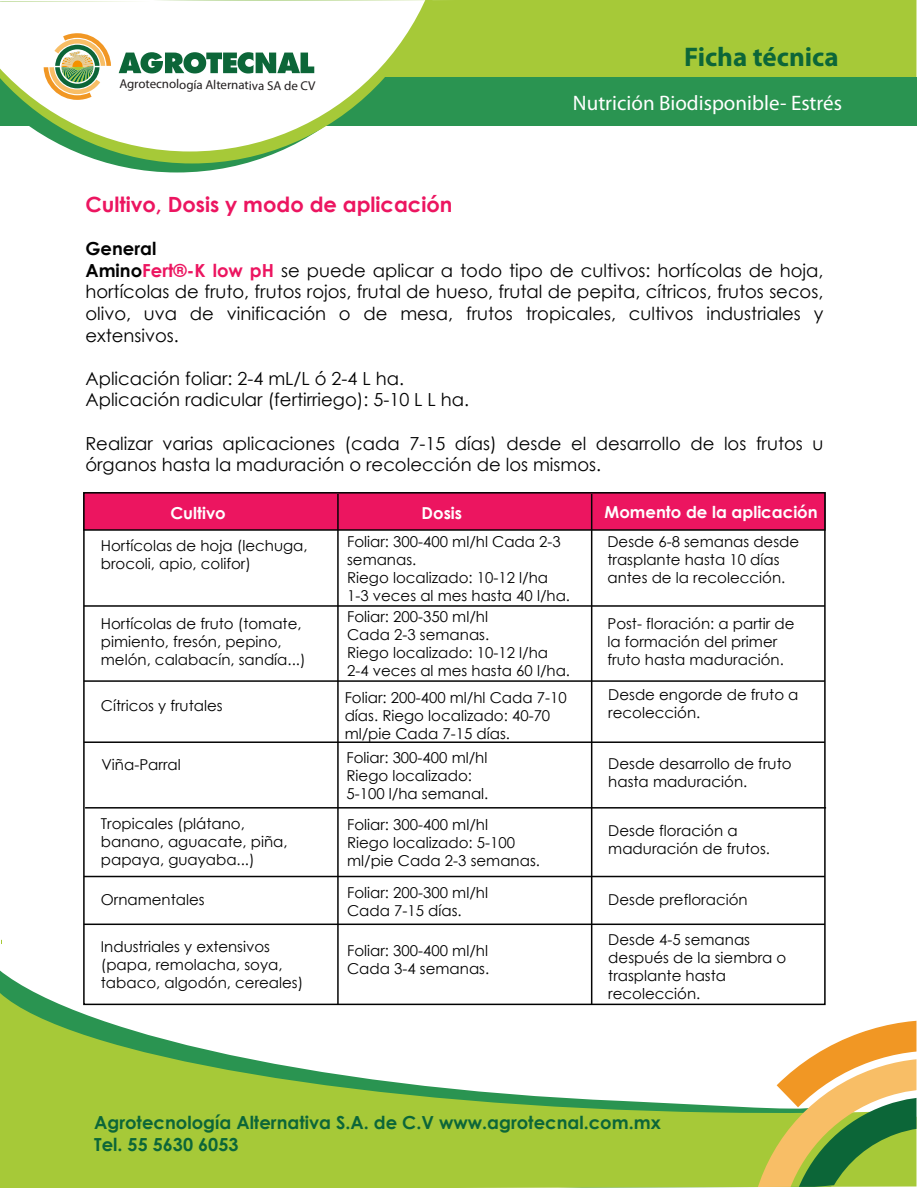
<style>
.page{position:relative;width:918px;height:1188px;background:#fff}
.page>*{position:absolute;margin:0;border:0;box-sizing:border-box;transform-origin:0 0}
.t1{font:700 27px "Myriad Pro";color:#0c6638}
.t2{font:700 21px "Century Gothic";color:#ec1560}
.t3{font:21px "Myriad Pro";color:#fff}
.t4{font:18px/21.6px "Century Gothic";color:#020202}
.t5{font:700 18px/21.6px "Century Gothic";color:#0c6638}
.t6{font:700 16.5px "Century Gothic";color:#fff}
.t7{font:15px/18px "Century Gothic";color:#020202}
.t8{font:12.9px "Myriad Pro";color:#231f20}
.s1{font-weight:700}
.s2{font-weight:700;color:#ec1560}
</style>
<div class="page">
<div style="left:451px;top:0;width:465px;height:78px;background:#a6c938"></div>
<div style="left:0;top:78px;width:916px;height:48px;background:#2a9451"></div>
<svg style="left:107px;top:163px;width:140px;height:9px"></svg>
<svg style="left:74px;top:0;width:377px;height:163px"></svg>
<svg style="left:0;top:0;width:449px;height:151px"></svg>
<svg style="left:44px;top:33px;width:67px;height:67px"></svg>
<svg style="left:119px;top:52px;width:195px;height:21px"></svg>
<svg style="left:0;top:993px;width:757px;height:195px;fill:#a6c938"></svg>
<svg style="left:757px;top:1005px;width:159px;height:182px"></svg>
<div style="left:83px;top:492px;width:743px;height:39px;background:#ec1560;border:2px solid #050505"></div>
<hr style="left:337px;top:494px;width:2px;height:510px;background:#050505">
<hr style="left:591px;top:494px;width:1px;height:510px;background:#050505">
<hr style="left:84px;top:605px;width:741px;height:2px;background:#050505">
<hr style="left:84px;top:680px;width:741px;height:2px;background:#050505">
<hr style="left:84px;top:741px;width:741px;height:2px;background:#050505">
<hr style="left:85px;top:807px;width:741px;height:2px;background:#050505">
<hr style="left:84px;top:876px;width:741px;height:1px;background:#050505">
<hr style="left:84px;top:924px;width:741px;height:1px;background:#050505">
<p class="t8" style="left:120px;top:75px;width:197px;rotate:1deg">Agrotecnología Alternativa SA de CV</p>
<h1 class="t1" style="left:684px;top:39px;width:156px">Ficha técnica</h1>
<h2 class="t3" style="left:573px;top:90px;width:271px">Nutrición Biodisponible- Estrés</h2>
<h2 class="t2" style="left:85px;top:191px;width:369px">Cultivo, Dosis y modo de aplicación</h2>
<p class="t4" style="left:85px;top:238px;width:740px"><span class="s1">General<br>Amino</span><span class="s2">Fert®-K low pH</span> se puede aplicar a todo tipo de cultivos: hortícolas de hoja, hortícolas de fruto, frutos rojos, frutal de hueso, frutal de pepita, cítricos, frutos secos, olivo, uva de vinificación o de mesa, frutos tropicales, cultivos industriales y extensivos.</p>
<p class="t4" style="left:85px;top:367px;width:385px">Aplicación foliar: 2-4 mL/L ó 2-4 L ha.<br>Aplicación radicular (fertirriego): 5-10 L L ha.</p>
<p class="t4" style="left:85px;top:432px;width:740px">Realizar varias aplicaciones (cada 7-15 días) desde el desarrollo de los frutos u órganos hasta la maduración o recolección de los mismos.</p>
<p class="t6" style="left:170px;top:502px;width:57px">Cultivo</p>
<p class="t6" style="left:422px;top:502px;width:42px">Dosis</p>
<p class="t6" style="left:605px;top:501px;width:215px">Momento de la aplicación</p>
<p class="t7" style="left:101px;top:537px;width:208px">Hortícolas de hoja (lechuga, brocoli, apio, colifor)</p>
<p class="t7" style="left:347px;top:532px;width:225px">Foliar: 300-400 ml/hl Cada 2-3 semanas.<br>Riego localizado: 10-12 l/ha<br>1-3 veces al mes hasta 40 l/ha.</p>
<p class="t7" style="left:607px;top:532px;width:193px">Desde 6-8 semanas desde trasplante hasta 10 días antes de la recolección.</p>
<p class="t7" style="left:607px;top:614px;width:189px">Post- floración: a partir de la formación del primer fruto hasta maduración.</p>
<p class="t7" style="left:608px;top:685px;width:192px">Desde engorde de fruto a recolección.</p>
<p class="t7" style="left:608px;top:754px;width:185px">Desde desarrollo de fruto hasta maduración.</p>
<p class="t7" style="left:608px;top:821px;width:163px">Desde floración a maduración de frutos.</p>
<p class="t7" style="left:608px;top:890px;width:141px">Desde prefloración</p>
<p class="t7" style="left:608px;top:930px;width:180px">Desde 4-5 semanas después de la siembra o trasplante hasta recolección.</p>
<p class="t7" style="left:347px;top:607px;width:225px">Foliar: 200-350 ml/hl<br>Cada 2-3 semanas.<br>Riego localizado: 10-12 l/ha<br>2-4 veces al mes hasta 60 l/ha.</p>
<p class="t7" style="left:345px;top:688px;width:224px">Foliar: 200-400 ml/hl Cada 7-10 días. Riego localizado: 40-70 ml/pie Cada 7-15 días.</p>
<p class="t7" style="left:347px;top:749px;width:143px">Foliar: 300-400 ml/hl<br>Riego localizado:<br>5-100 l/ha semanal.</p>
<p class="t7" style="left:347px;top:815px;width:194px">Foliar: 300-400 ml/hl<br>Riego localizado: 5-100 ml/pie Cada 2-3 semanas.</p>
<p class="t7" style="left:347px;top:883px;width:142px">Foliar: 200-300 ml/hl<br>Cada 7-15 días.</p>
<p class="t7" style="left:347px;top:941px;width:144px">Foliar: 300-400 ml/hl<br>Cada 3-4 semanas.</p>
<p class="t7" style="left:101px;top:615px;width:206px">Hortícolas de fruto (tomate, pimiento, fresón, pepino, melón, calabacín, sandía...)</p>
<p class="t7" style="left:101px;top:696px;width:123px">Cítricos y frutales</p>
<p class="t7" style="left:101px;top:755px;width:81px">Viña-Parral</p>
<p class="t7" style="left:101px;top:815px;width:188px">Tropicales (plátano, banano, aguacate, piña, papaya, guayaba...)</p>
<p class="t7" style="left:101px;top:891px;width:105px">Ornamentales</p>
<p class="t7" style="left:101px;top:938px;width:204px">Industriales y extensivos (papa, remolacha, soya, tabaco, algodón, cereales)</p>
<p class="t5" style="left:94px;top:1111px;width:568px">Agrotecnología Alternativa S.A. de C.V www.agrotecnal.com.mx<br>Tel. 55 5630 6053</p>
</div>
